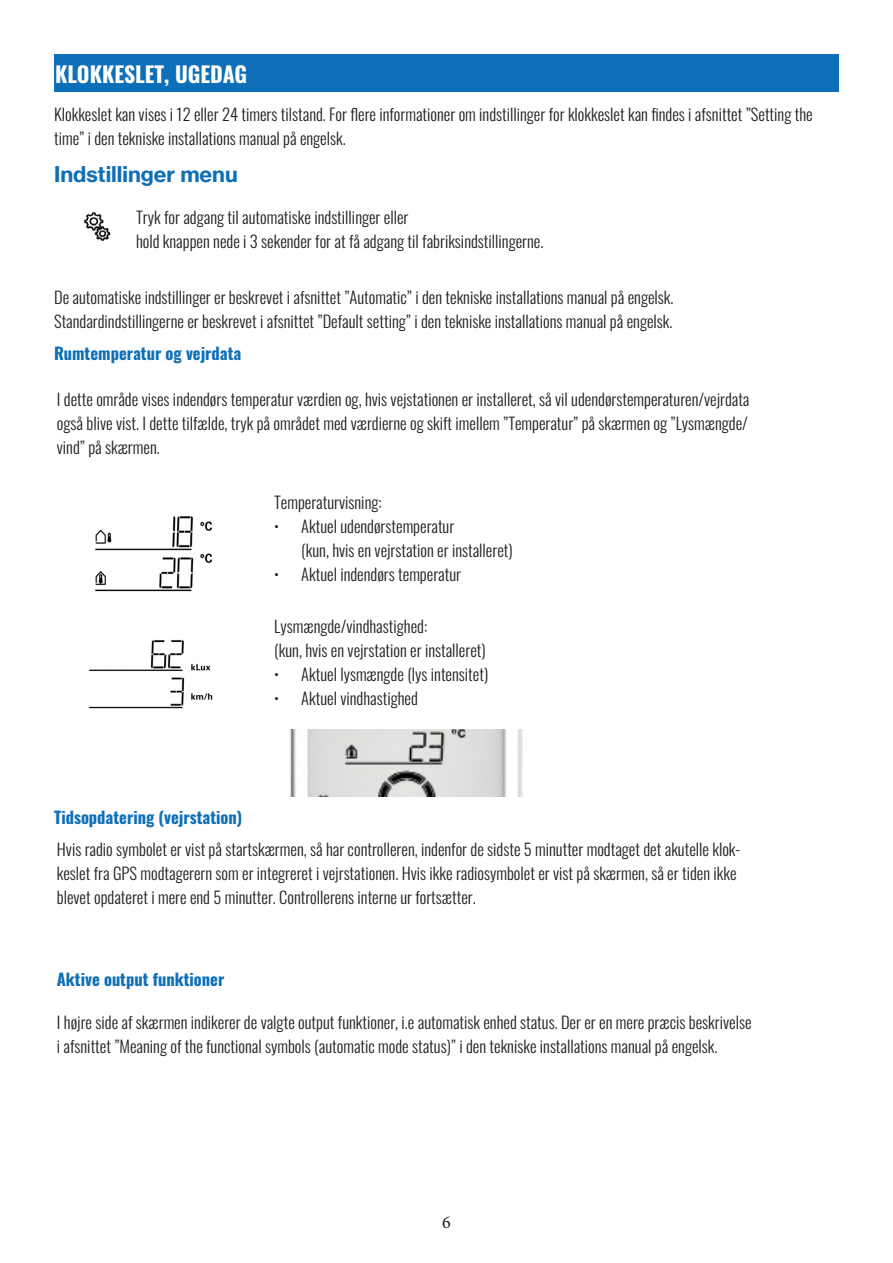
<style>
.page{position:relative;width:893px;height:1263px;background:#fff}
.page>*{position:absolute;margin:0;border:0;box-sizing:border-box;transform-origin:0 0}
.Overskrift{font:700 21.75px "Oswald";color:#fff}
.t1{font:700 21.15px "Neue Haas Grotesk Text Pro";color:#0e6fb7}
.t2{font:18px "Minion Pro";color:#231f20}
.t3{font:300 16.5px/24px "Oswald";color:#231f20}
.t4{font:700 16.5px "Oswald";color:#0e6fb7}
</style>
<div class="page">
<img style="left:84px;top:213px;width:27px;height:29px">
<img style="left:95px;top:516px;width:118px;height:76px">
<img style="left:89px;top:640px;width:124px;height:68px">
<img style="left:290px;top:729px;width:233px;height:67px">
<div style="left:54px;top:54px;width:785px;height:38px;background:#0c6fb8"></div>
<p class="Overskrift" style="left:55px;top:63px;width:193px">KLOKKESLET, UGEDAG</p>
<p class="t3" style="left:54px;top:101px;width:760px">Klokkeslet kan vises i 12 eller 24 timers tilstand. For flere informationer om indstillinger for klokkeslet kan findes i afsnittet ”Setting the time” i den tekniske installations manual på engelsk.</p>
<p class="t1" style="left:54px;top:161px;width:185px">Indstillinger menu</p>
<p class="t3" style="left:136px;top:203px;width:274px">Tryk for adgang til automatiske indstillinger eller</p>
<p class="t3" style="left:136px;top:227px;width:409px">hold knappen nede i 3 sekender for at få adgang til fabriksindstillingerne.</p>
<p class="t3" style="left:54px;top:284px;width:621px">De automatiske indstillinger er beskrevet i afsnittet ”Automatic” i den tekniske installations manual på engelsk.</p>
<p class="t3" style="left:54px;top:308px;width:620px">Standardindstillingerne er beskrevet i afsnittet ”Default setting” i den tekniske installations manual på engelsk.</p>
<p class="t4" style="left:54px;top:344px;width:189px">Rumtemperatur og vejrdata</p>
<p class="t3" style="left:57px;top:386px;width:694px;text-align:justify">I dette område vises indendørs temperatur værdien og, hvis vejstationen er installeret, så vil udendørstemperaturen/vejrdata også blive vist. I dette tilfælde, tryk på området med værdierne og skift imellem ”Temperatur” på skærmen og ”Lysmængde/ vind” på skærmen.</p>
<p class="t3" style="left:274px;top:488px;width:109px">Temperaturvisning:</p>
<p class="t3" style="left:301px;top:512px;width:213px;text-indent:-27px">• Aktuel udendørstemperatur<br>(kun, hvis en vejrstation er installeret)</p>
<p class="t3" style="left:274px;top:560px;width:188px">• Aktuel indendørs temperatur</p>
<p class="t3" style="left:274px;top:612px;width:213px">Lysmængde/vindhastighed:<br>(kun, hvis en vejrstation er installeret)</p>
<p class="t3" style="left:274px;top:660px;width:215px">• Aktuel lysmængde (lys intensitet)</p>
<p class="t3" style="left:274px;top:684px;width:145px">• Aktuel vindhastighed</p>
<p class="t4" style="left:54px;top:808px;width:190px">Tidsopdatering (vejrstation)</p>
<p class="t3" style="left:57px;top:835px;width:685px">Hvis radio symbolet er vist på startskærmen, så har controlleren, indenfor de sidste 5 minutter modtaget det akutelle klok&shy;keslet fra GPS modtagerern som er integreret i vejrstationen. Hvis ikke radiosymbolet er vist på skærmen, så er tiden ikke blevet opdateret i mere end 5 minutter. Controllerens interne ur fortsætter.</p>
<p class="t4" style="left:57px;top:970px;width:169px">Aktive output funktioner</p>
<p class="t3" style="left:57px;top:1008px;width:696px">I højre side af skærmen indikerer de valgte output funktioner, i.e automatisk enhed status. Der er en mere præcis beskrivelse i afsnittet ”Meaning of the functional symbols (automatic mode status)” i den tekniske installations manual på engelsk.</p>
<p class="t2" style="left:442px;top:1210px;width:10px">6</p>
</div>
